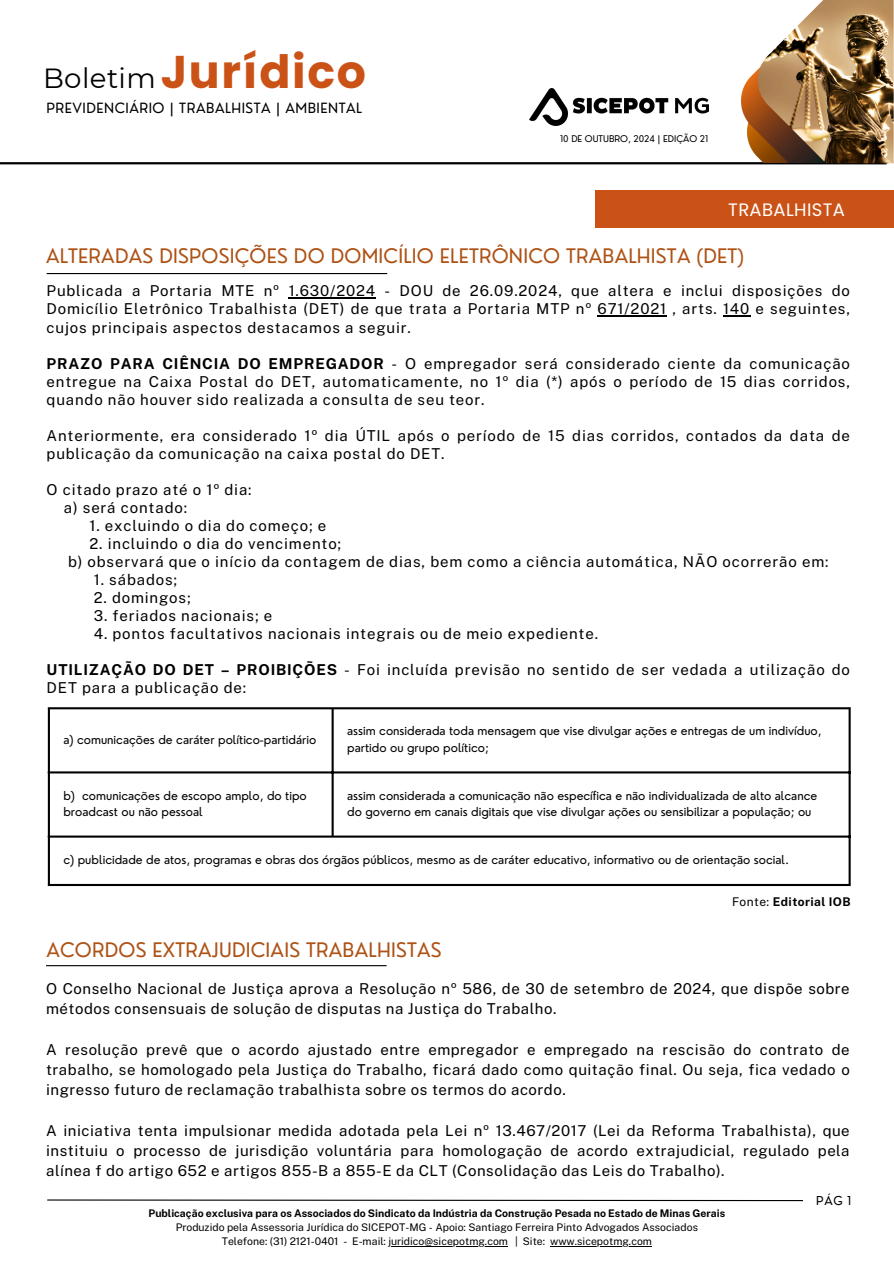
<style>
.page{position:relative;width:894px;height:1264px;background:#fff}
.page>*{position:absolute;margin:0;border:0;box-sizing:border-box;transform-origin:0 0}
.t1{font:700 45.75px "Poppins";letter-spacing:.04em;color:#cb5217}
.t2{font:27.6px "Montserrat";letter-spacing:.015em;color:#000}
.t3{font:19.5px "Nourd";letter-spacing:.01em;color:#ae5215}
.t4{font:18px "Poppins";letter-spacing:.02em;color:#fff}
.t5{font:15px/18px "Public Sans";letter-spacing:.055em;color:#000;text-align:justify}
.t6{font:15px/20.2px "Public Sans";letter-spacing:.035em;color:#000}
.t7{font:13.8px "Nourd";letter-spacing:.04em;color:#000}
.t8{font:12.15px/16.6px "Nourd";color:#000}
.t9{font:700 12px "Public Sans";letter-spacing:.035em;color:#000}
.t10{font:12px "Nourd";color:#000}
.t11{font:10.5px "Public Sans";color:#000}
.t12{font:700 10.5px "Public Sans";color:#000}
.t13{font:9px "Nourd";color:#000}
.s1{font-weight:700}
.s2{font-weight:400}
</style>
<div class="page">
<div style="left:595px;top:190px;width:298px;height:37px;background:#cb5217"></div>
<hr style="left:47px;top:273px;width:340px;height:1px;background:#000">
<hr style="left:0;top:162px;width:886px;height:2px;background:#000">
<img style="left:529px;top:88px;width:179px;height:37px">
<img style="left:741px;top:70px;width:16px;height:93px">
<img style="left:757px;top:0;width:136px;height:163px">
<svg style="left:47px;top:1199px;width:756px;height:2px;background:#717171"></svg>
<hr style="left:46px;top:965px;width:340px;height:1px;background:#000">
<hr style="left:288px;top:297px;width:88px;height:2px;background:#000">
<hr style="left:597px;top:315px;width:70px;height:2px;background:#000">
<hr style="left:722px;top:315px;width:28px;height:2px;background:#000">
<hr style="left:48px;top:709px;width:2px;height:175px;background:#000">
<hr style="left:331px;top:709px;width:2px;height:126px;background:#000">
<hr style="left:848px;top:709px;width:2px;height:175px;background:#000">
<hr style="left:48px;top:707px;width:802px;height:2px;background:#000">
<hr style="left:48px;top:771px;width:802px;height:2px;background:#000">
<hr style="left:48px;top:835px;width:802px;height:2px;background:#000">
<hr style="left:48px;top:884px;width:802px;height:2px;background:#000">
<hr style="left:388px;top:1245px;width:120px;height:1px;background:#000">
<hr style="left:550px;top:1245px;width:101px;height:1px;background:#000">
<p class="t1" style="left:161px;top:40px;width:207px">Jurídico</p>
<h5 class="t7" style="left:46px;top:99px;width:317px">PREVIDENCIÁRIO | TRABALHISTA | AMBIENTAL</h5>
<h3 class="t2" style="left:43px;top:61px;width:114px">Boletim</h3>
<h5 class="t13" style="left:560px;top:133px;width:149px">10 DE OUTUBRO, 2024 | EDIÇÃO 21</h5>
<p class="t4" style="left:728px;top:197px;width:118px">TRABALHISTA</p>
<p class="t3" style="left:46px;top:243px;width:699px">ALTERADAS DISPOSIÇÕES DO DOMICÍLIO ELETRÔNICO TRABALHISTA (DET)</p>
<p class="t5" style="left:47px;top:282px;width:804px">Publicada a Portaria MTE nº 1.630/2024 - DOU de 26.09.2024, que altera e inclui disposições do Domicílio Eletrônico Trabalhista (DET) de que trata a Portaria MTP nº 671/2021 , arts. 140 e seguintes, cujos principais aspectos destacamos a seguir.</p>
<h4 class="t5" style="left:47px;top:354px;width:804px"><span class="s1">PRAZO PARA CIÊNCIA DO EMPREGADOR</span> - O empregador será considerado ciente da comunicação entregue na Caixa Postal do DET, automaticamente, no 1º dia (*) após o período de 15 dias corridos, quando não houver sido realizada a consulta de seu teor.</h4>
<p class="t5" style="left:47px;top:426px;width:804px">Anteriormente, era considerado 1º dia ÚTIL após o período de 15 dias corridos, contados da data de publicação da comunicação na caixa postal do DET.</p>
<h3 class="t5" style="left:64px;top:480px;width:189px;text-indent:-17px">O citado prazo até o 1º dia: a) será contado:</h3>
<h3 class="t5" style="left:89px;top:516px;width:238px">1. excluindo o dia do começo; e</h3>
<h3 class="t5" style="left:68px;top:534px;width:761px;text-indent:21px">2. incluindo o dia do vencimento;<br>b) observará que o início da contagem de dias, bem como a ciência automática, NÃO ocorrerão em:</h3>
<h3 class="t5" style="left:94px;top:570px;width:85px">1. sábados;</h3>
<h3 class="t5" style="left:94px;top:588px;width:98px">2. domingos;</h3>
<h3 class="t5" style="left:94px;top:606px;width:180px">3. feriados nacionais; e</h3>
<h3 class="t5" style="left:94px;top:624px;width:505px">4. pontos facultativos nacionais integrais ou de meio expediente.</h3>
<h3 class="t5" style="left:47px;top:660px;width:804px"><span class="s1">UTILIZAÇÃO DO DET – PROIBIÇÕES</span> - Foi incluída previsão no sentido de ser vedada a utilização do<br>DET para a publicação de:</h3>
<h5 class="t8" style="left:63px;top:730px;width:254px">a) comunicações de caráter político-partidário</h5>
<h5 class="t8" style="left:347px;top:722px;width:476px">assim considerada toda mensagem que vise divulgar ações e entregas de um indivíduo, partido ou grupo político;</h5>
<h5 class="t8" style="left:63px;top:786px;width:245px">b) comunicações de escopo amplo, do tipo broadcast ou não pessoal</h5>
<h5 class="t8" style="left:347px;top:786px;width:471px">assim considerada a comunicação não específica e não individualizada de alto alcance do governo em canais digitais que vise divulgar ações ou sensibilizar a população; ou</h5>
<h5 class="t8" style="left:63px;top:850px;width:727px">c) publicidade de atos, programas e obras dos órgãos públicos, mesmo as de caráter educativo, informativo ou de orientação social.</h5>
<h3 class="t3" style="left:46px;top:937px;width:396px">ACORDOS EXTRAJUDICIAIS TRABALHISTAS</h3>
<p class="t9" style="left:731px;top:894px;width:120px"><span class="s2">Fonte:</span> Editorial IOB</p>
<p class="t6" style="left:46px;top:978px;width:805px">O Conselho Nacional de Justiça aprova a Resolução nº 586, de 30 de setembro de 2024, que dispõe sobre métodos consensuais de solução de disputas na Justiça do Trabalho.</p>
<p class="t5" style="left:46px;top:1039px;width:805px;line-height:20.2px">A resolução prevê que o acordo ajustado entre empregador e empregado na rescisão do contrato de trabalho, se homologado pela Justiça do Trabalho, ficará dado como quitação final. Ou seja, fica vedado o ingresso futuro de reclamação trabalhista sobre os termos do acordo.</p>
<p class="t5" style="left:46px;top:1120px;width:805px;line-height:20.2px">A iniciativa tenta impulsionar medida adotada pela Lei nº 13.467/2017 (Lei da Reforma Trabalhista), que instituiu o processo de jurisdição voluntária para homologação de acordo extrajudicial, regulado pela alínea f do artigo 652 e artigos 855-B a 855-E da CLT (Consolidação das Leis do Trabalho).</p>
<h5 class="t12" style="left:148px;top:1206px;width:578px">Publicação exclusiva para os Associados do Sindicato da Indústria da Construção Pesada no Estado de Minas Gerais</h5>
<h6 class="t11" style="left:176px;top:1220px;width:523px">Produzido pela Assessoria Jurídica do SICEPOT-MG - Apoio: Santiago Ferreira Pinto Advogados Associados</h6>
<p class="t11" style="left:222px;top:1234px;width:325px">Telefone: (31) 2121-0401 - E-mail: juridico@sicepotmg.com | Site:</p>
<p class="t11" style="left:550px;top:1234px;width:103px">www.sicepotmg.com</p>
<p class="t10" style="left:816px;top:1192px;width:36px">PÁG 1</p>
</div>
